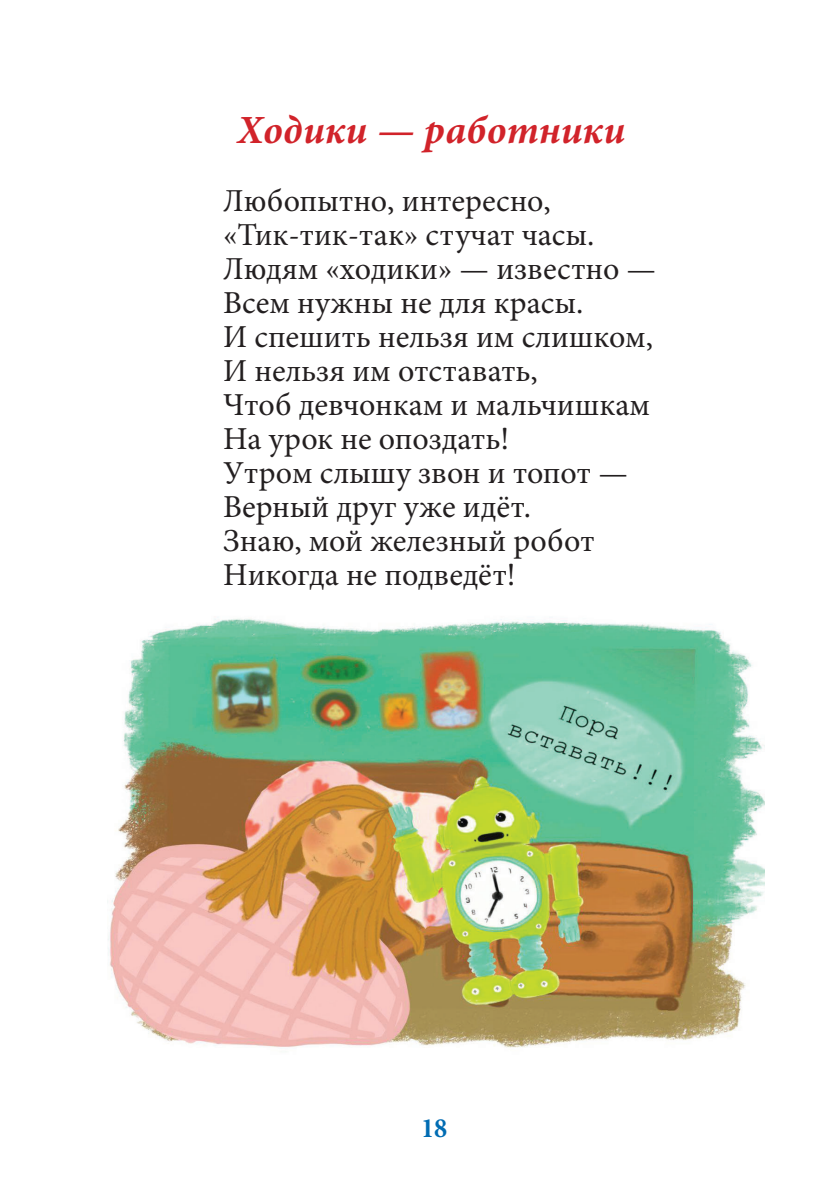
<style>
.page{position:relative;width:840px;height:1191px;background:#fff}
.page>*{position:absolute;margin:0;border:0;box-sizing:border-box;transform-origin:0 0}
.Подзаголовок_1{font:italic 700 40px "Minion Pro";letter-spacing:.005em;color:#d1232a}
.стихи{font:32px "Minion Pro";color:#231f20}
.t1{font:700 condensed 28px "Minion Pro";color:#006cb3}
</style>
<div class="page">
<img style="left:108px;top:617px;width:655px;height:431px">
<p class="Подзаголовок_1" style="left:237px;top:101px;width:389px">Ходики — работники</p>
<p class="стихи" style="left:223px;top:179px;width:329px">Любопытно, интересно,</p>
<p class="стихи" style="left:223px;top:213px;width:372px">«Тик-тик-так» стучат часы.</p>
<p class="стихи" style="left:223px;top:247px;width:434px">Людям «ходики» — известно —</p>
<p class="стихи" style="left:223px;top:281px;width:361px">Всем нужны не для красы.</p>
<p class="стихи" style="left:223px;top:315px;width:431px">И спешить нельзя им слишком,</p>
<p class="стихи" style="left:223px;top:349px;width:316px">И нельзя им отставать,</p>
<p class="стихи" style="left:223px;top:383px;width:428px">Чтоб девчонкам и мальчишкам</p>
<p class="стихи" style="left:223px;top:417px;width:287px">На урок не опоздать!</p>
<p class="стихи" style="left:223px;top:451px;width:406px">Утром слышу звон и топот —</p>
<p class="стихи" style="left:223px;top:485px;width:309px">Верный друг уже идёт.</p>
<p class="стихи" style="left:223px;top:519px;width:373px">Знаю, мой железный робот</p>
<p class="стихи" style="left:223px;top:553px;width:294px">Никогда не подведёт!</p>
<p class="t1" style="left:421px;top:1108px;width:28px">18</p>
</div>
